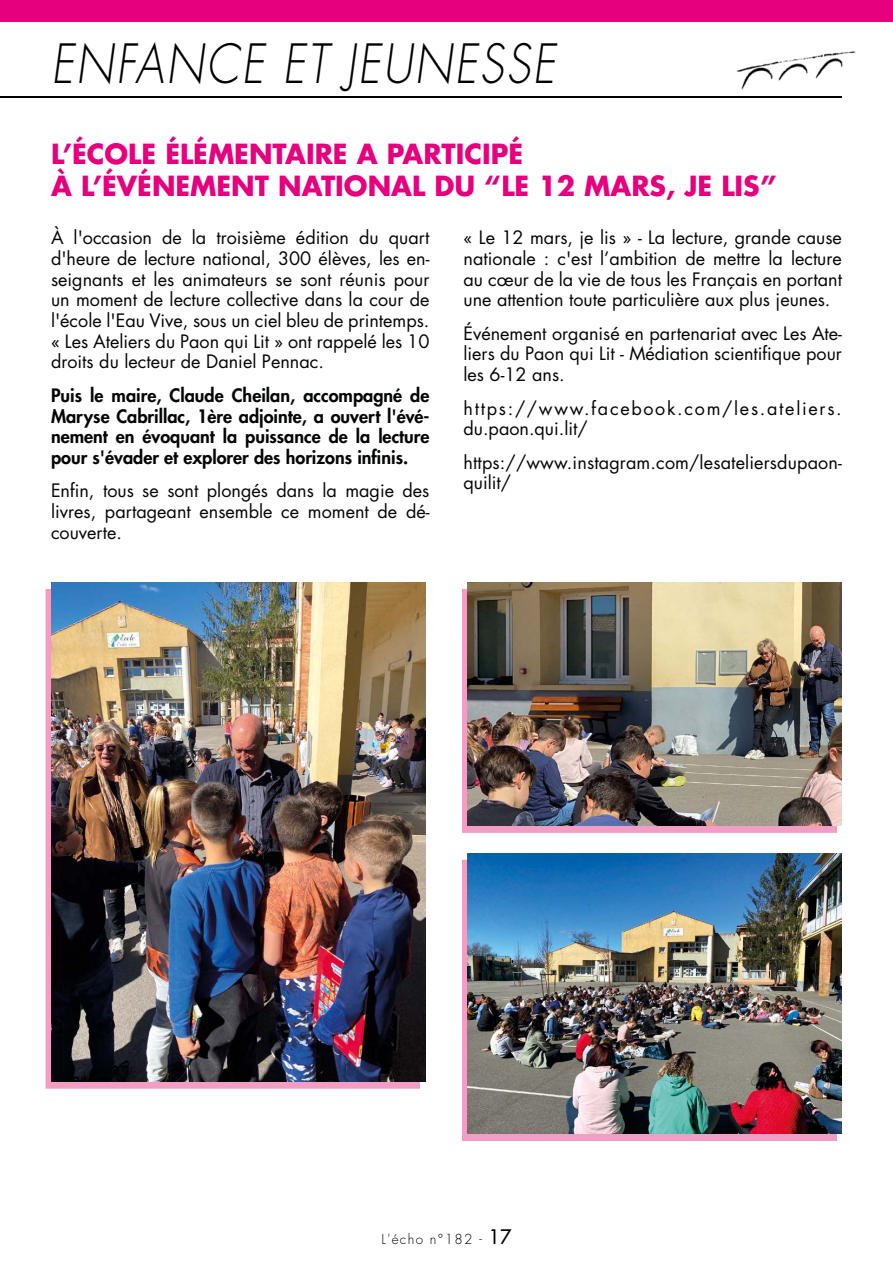
<style>
.page{position:relative;width:893px;height:1263px;background:#fff}
.page>*{position:absolute;margin:0;border:0;box-sizing:border-box;transform-origin:0 0}
.t1{font:italic 300 52.65px "Futura";letter-spacing:.05em;color:#000;scale:.85 1}
.t2{font:700 27px/32.4px "Futura";color:#e6007d}
.t3{font:18px/20.7px "Futura";color:#040506;text-align:justify}
.t4{font:800 18px/20.7px "Futura";color:#040506;text-align:justify}
.t5{font:18px/20.7px "Futura";letter-spacing:.095em;color:#040506}
.t6{font:300 13.5px "Futura";letter-spacing:.1em;color:#000}
.s1{font-weight:400;font-size:19.5px}
</style>
<div class="page">
<div style="left:0;top:0;width:893px;height:21px;background:#e6007d"></div>
<hr style="left:0;top:96px;width:842px;height:1px;background:#000">
<img style="left:736px;top:51px;width:120px;height:39px">
<img style="left:45px;top:589px;width:375px;height:499px">
<img style="left:51px;top:583px;width:374px;height:498px">
<div style="left:462px;top:589px;width:375px;height:243px;background:#f29ec4"></div>
<img style="left:468px;top:583px;width:374px;height:243px">
<img style="left:462px;top:860px;width:375px;height:280px">
<img style="left:468px;top:853px;width:374px;height:281px">
<h1 class="t1" style="left:51px;top:32px;width:595px">ENFANCE ET JEUNESSE</h1>
<h2 class="t2" style="left:51px;top:137px;width:727px">L’ÉCOLE ÉLÉMENTAIRE A PARTICIPÉ<br>À L’ÉVÉNEMENT NATIONAL DU “LE 12 MARS, JE LIS”</h2>
<p class="t3" style="left:51px;top:227px;width:380px">À l'occasion de la troisième édition du quart d'heure de lecture national, 300 élèves, les en&shy;seignants et les animateurs se sont réunis pour un moment de lecture collective dans la cour de l'école l'Eau Vive, sous un ciel bleu de printemps. « Les Ateliers du Paon qui Lit » ont rappelé les 10 droits du lecteur de Daniel Pennac.</p>
<p class="t4" style="left:51px;top:384px;width:380px">Puis le maire, Claude Cheilan, accompagné de Maryse Cabrillac, 1ère adjointe, a ouvert l'évé&shy;nement en évoquant la puissance de la lecture pour s'évader et explorer des horizons infinis.</p>
<p class="t3" style="left:51px;top:481px;width:380px">Enfin, tous se sont plongés dans la magie des livres, partageant ensemble ce moment de dé&shy;couverte.</p>
<p class="t3" style="left:463px;top:227px;width:380px">« Le 12 mars, je lis » - La lecture, grande cause nationale : c'est l’ambition de mettre la lecture au cœur de la vie de tous les Français en portant une attention toute particulière aux plus jeunes.</p>
<p class="t3" style="left:463px;top:323px;width:380px">Événement organisé en partenariat avec Les Ate&shy;liers du Paon qui Lit - Médiation scientifique pour les 6-12 ans.</p>
<p class="t5" style="left:463px;top:398px;width:380px">https://www.facebook.com/les.ateliers. du.paon.qui.lit/</p>
<p class="t3" style="left:463px;top:452px;width:380px">https://www.instagram.com/lesateliersdupaon&shy;quilit/</p>
<p class="t6" style="left:382px;top:1231px;width:131px">L'écho n°182 - <span class="s1">17</span></p>
</div>
